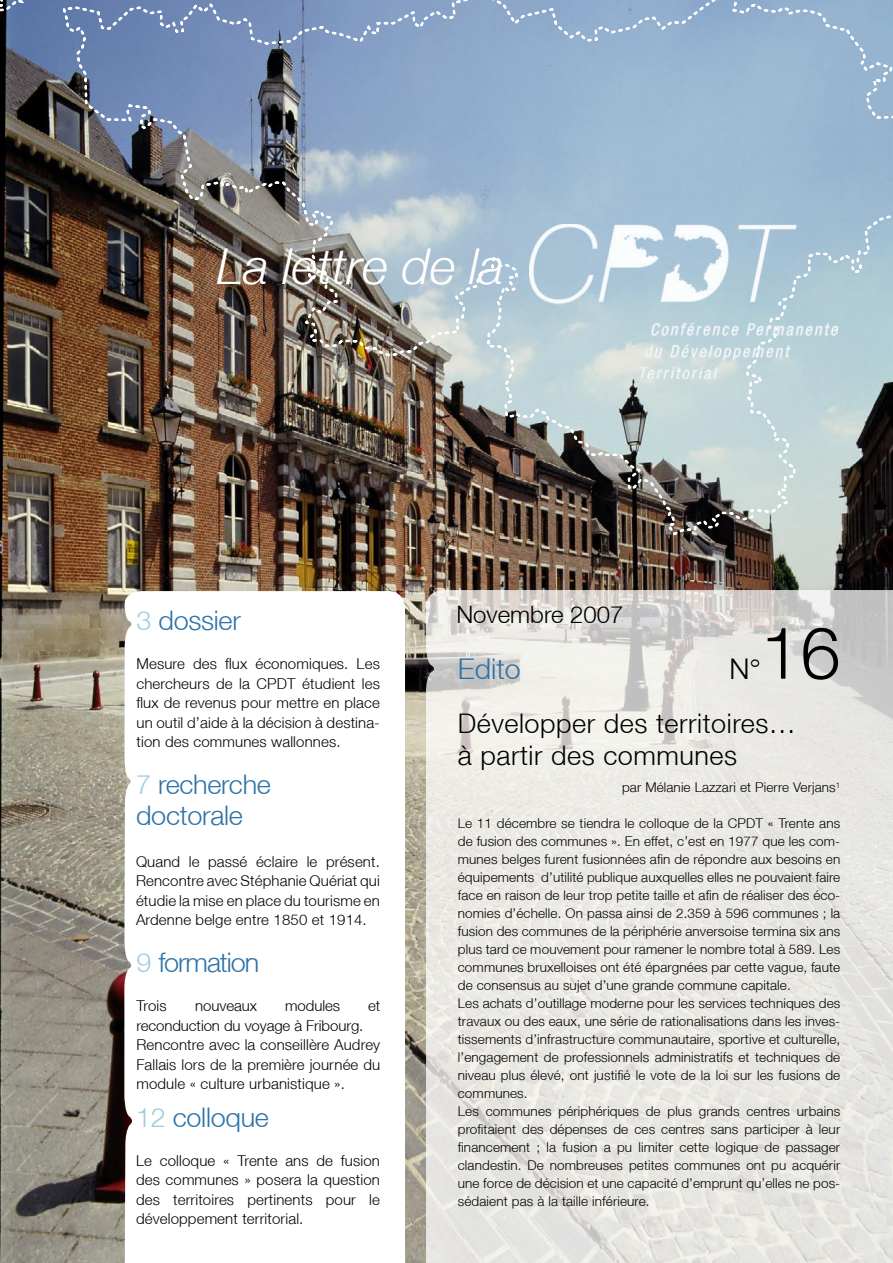
<style>
.page{position:relative;width:893px;height:1263px;background:#fff}
.page>*{position:absolute;margin:0;border:0;box-sizing:border-box;transform-origin:0 0}
.t1{font:300 72px "Helvetica Neue LT";color:#000}
.t2{font:italic 300 49.5px "Helvetica Neue LT";color:#fff}
.t3{font:300 28.5px "Helvetica Neue LT";color:#2d73a7}
.t4{font:300 28.5px "Helvetica Neue LT";color:#000}
.Texte{font:300 27px "Helvetica Neue LT";letter-spacing:.02em;color:#000}
.Sous-titre{font:300 27px/31.5px "Helvetica Neue LT";letter-spacing:-.01em;color:#2d73a7}
.Sous-titre-2{font:300 27px "Helvetica Neue LT";letter-spacing:-.04em;color:#2d73a7}
.t5{font:300 24px "Helvetica Neue LT";color:#000}
.Texte_page_1{font:300 15px/19.5px "Helvetica Neue LT";letter-spacing:.01em;color:#000;text-align:justify}
.Texte-2{font:300 13.5px/18px "Helvetica Neue LT";letter-spacing:.01em;color:#000;text-align:justify}
.s1{color:#9fcce3}
</style>
<div class="page">
<img style="left:0;top:0;width:893px;height:1263px">
<svg style="left:124px;top:591px;width:281px;height:672px"></svg>
<svg style="left:0;top:0;width:24px;height:30px"></svg>
<img style="left:62px;top:0;width:831px;height:534px">
<svg style="left:426px;top:590px;width:467px;height:673px;background:#e6e4e0"></svg>
<img style="left:529px;top:224px;width:308px;height:154px">
<p class="t2" style="left:217px;top:237px;width:289px">La lettre de la</p>
<p class="Sous-titre" style="left:136px;top:604px;width:106px"><span class="s1">3</span> dossier</p>
<p class="Texte_page_1" style="left:136px;top:654px;width:245px">Mesure des flux économiques. Les chercheurs de la CPDT étudient les flux de revenus pour mettre en place un outil d’aide à la décision à destina&shy;tion des communes wallonnes.</p>
<p class="Sous-titre" style="left:136px;top:768px;width:136px"><span class="s1">7</span> recherche doctorale</p>
<p class="Texte_page_1" style="left:136px;top:851px;width:245px">Quand le passé éclaire le présent.<br>Rencontre avec Stéphanie Quériat qui étudie la mise en place du tourisme en Ardenne belge entre 1850 et 1914.</p>
<p class="Sous-titre-2" style="left:136px;top:946px;width:124px"><span class="s1">9</span> formation</p>
<p class="Texte_page_1" style="left:136px;top:996px;width:32px">Trois</p>
<p class="Texte_page_1" style="left:195px;top:996px;width:63px">nouveaux</p>
<p class="Texte_page_1" style="left:285px;top:996px;width:56px">modules</p>
<p class="Texte_page_1" style="left:368px;top:996px;width:14px">et</p>
<p class="Texte_page_1" style="left:136px;top:1015px;width:229px">reconduction du voyage à Fribourg.</p>
<p class="Texte_page_1" style="left:136px;top:1035px;width:245px">Rencontre avec la conseillère Audrey Fallais lors de la première journée du module « culture urbanistique ».</p>
<p class="Sous-titre" style="left:136px;top:1100px;width:134px"><span class="s1">12</span> colloque</p>
<p class="Texte_page_1" style="left:136px;top:1150px;width:245px">Le colloque « Trente ans de fusion des communes » posera la question des territoires pertinents pour le développement territorial.</p>
<p class="t5" style="left:456px;top:600px;width:169px">Novembre 2007</p>
<p class="t1" style="left:761px;top:609px;width:81px">16</p>
<p class="Texte" style="left:458px;top:706px;width:340px">Développer des territoires…</p>
<p class="Texte" style="left:458px;top:739px;width:281px">à partir des communes</p>
<p class="Texte-2" style="left:622px;top:778px;width:220px">par Mélanie Lazzari et Pierre Verjans<sup>1</sup></p>
<p class="Texte-2" style="left:458px;top:814px;width:384px">Le 11 décembre se tiendra le colloque de la CPDT « Trente ans de fusion des communes ». En effet, c’est en 1977 que les com&shy;munes belges furent fusionnées afin de répondre aux besoins en équipements d’utilité publique auxquelles elles ne pouvaient faire face en raison de leur trop petite taille et afin de réaliser des éco&shy;nomies d’échelle. On passa ainsi de 2.359 à 596 communes ; la fusion des communes de la périphérie anversoise termina six ans plus tard ce mouvement pour ramener le nombre total à 589. Les communes bruxelloises ont été épargnées par cette vague, faute de consensus au sujet d’une grande commune capitale.</p>
<p class="Texte-2" style="left:458px;top:994px;width:384px">Les achats d’outillage moderne pour les services techniques des travaux ou des eaux, une série de rationalisations dans les inves&shy;tissements d’infrastructure communautaire, sportive et culturelle, l’engagement de professionnels administratifs et techniques de niveau plus élevé, ont justifié le vote de la loi sur les fusions de communes.</p>
<p class="Texte-2" style="left:458px;top:1102px;width:384px">Les communes périphériques de plus grands centres urbains profitaient des dépenses de ces centres sans participer à leur financement ; la fusion a pu limiter cette logique de passager clandestin. De nombreuses petites communes ont pu acquérir une force de décision et une capacité d’emprunt qu’elles ne pos&shy;sédaient pas à la taille inférieure.</p>
<p class="t3" style="left:458px;top:651px;width:64px">Edito</p>
<p class="t4" style="left:729px;top:651px;width:33px">N°</p>
</div>
